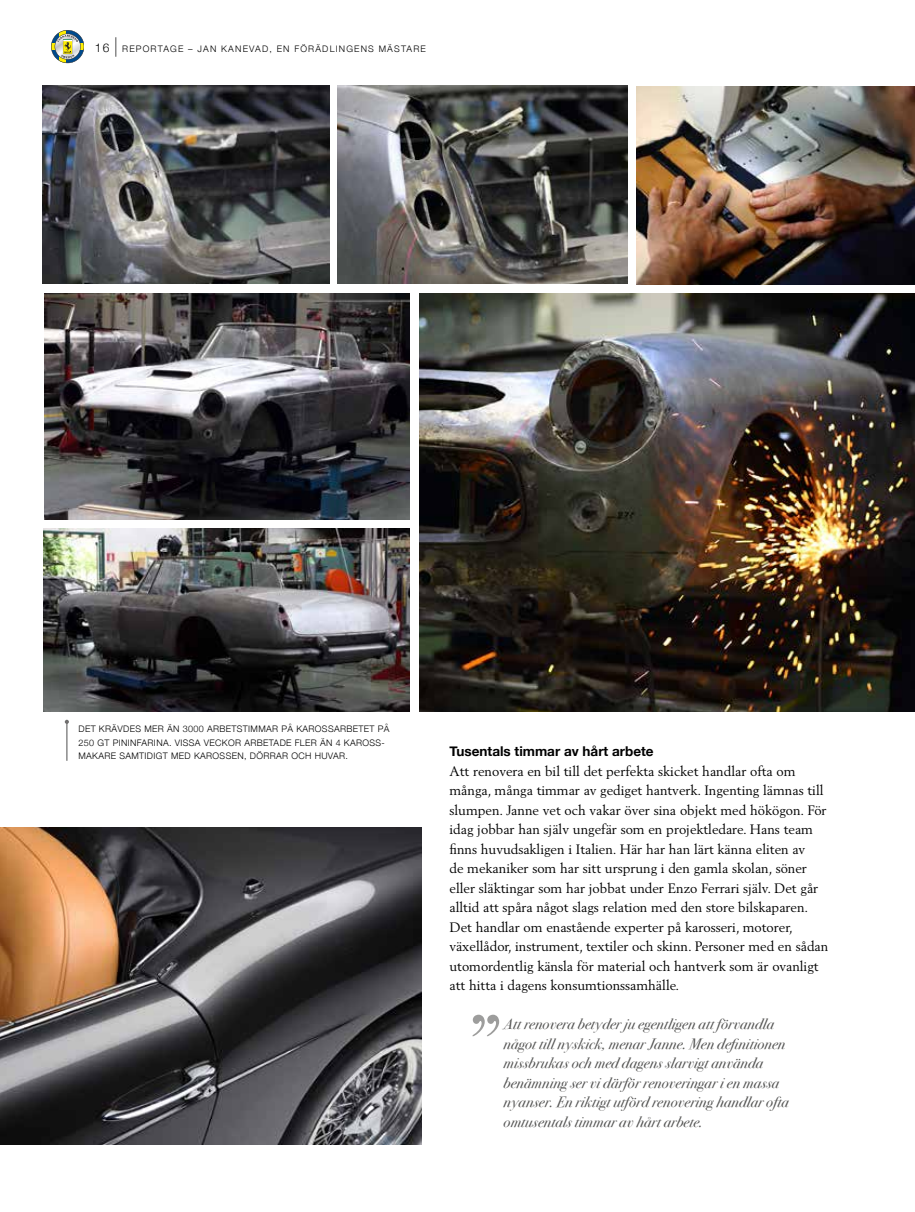
<style>
.page{position:relative;width:915px;height:1212px;background:#fff}
.page>*{position:absolute;margin:0;border:0;box-sizing:border-box;transform-origin:0 0}
.t1{font:italic 97.5px "Bodoni Svty Two ITCTT";color:#9d9d9c}
.t2{font:italic 15px/19.5px "Bodoni Svty Two ITCTT";letter-spacing:.01em;color:#575756}
.t3{font:13.5px/19.5px "Berling LT Std";color:#000}
.t4{font:700 13.5px "Helvetica Neue";color:#000}
.t5{font:300 12px "Helvetica Neue";color:#000}
.t6{font:300 9px/13.5px "Helvetica Neue";letter-spacing:.04em;color:#000}
.t7{font:300 9px "Helvetica Neue";letter-spacing:.13em;color:#000}
</style>
<div class="page">
<img style="left:0;top:827px;width:421px;height:317px">
<img style="left:43px;top:85px;width:286px;height:199px">
<img style="left:338px;top:86px;width:289px;height:198px">
<img style="left:419px;top:293px;width:495px;height:418px">
<img style="left:44px;top:293px;width:365px;height:226px">
<img style="left:44px;top:528px;width:365px;height:183px">
<img style="left:636px;top:86px;width:278px;height:198px">
<hr style="left:67px;top:722px;width:1px;height:39px;background:#000">
<svg style="left:65px;top:720px;width:4px;height:4px"></svg>
<svg style="left:51px;top:30px;width:33px;height:33px"></svg>
<svg style="left:115px;top:37px;width:1px;height:20px"></svg>
<p class="t5" style="left:95px;top:38px;width:16px">16</p>
<p class="t7" style="left:122px;top:41px;width:305px">REPORTAGE – JAN KANEVAD, EN FÖRÄDLINGENS MÄSTARE</p>
<p class="t6" style="left:78px;top:721px;width:312px">DET KRÄVDES MER ÄN 3000 ARBETSTIMMAR PÅ KAROSSARBETET PÅ<br>250 GT PININFARINA. VISSA VECKOR ARBETADE FLER ÄN 4 KAROSS-<br>MAKARE SAMTIDIGT MED KAROSSEN, DÖRRAR OCH HUVAR.</p>
<p class="t4" style="left:449px;top:741px;width:205px">Tusentals timmar av hårt arbete</p>
<p class="t3" style="left:449px;top:761px;width:380px">Att renovera en bil till det perfekta skicket handlar ofta om många, många timmar av gediget hantverk. Ingenting lämnas till slumpen. Janne vet och vakar över sina objekt med hökögon. För idag jobbar han själv ungefär som en projektledare. Hans team finns huvudsakligen i Italien. Här har han lärt känna eliten av<br>de mekaniker som har sitt ursprung i den gamla skolan, söner eller släktingar som har jobbat under Enzo Ferrari själv. Det går alltid att spåra något slags relation med den store bilskaparen.<br>Det handlar om enastående experter på karosseri, motorer, växellådor, instrument, textiler och skinn. Personer med en sådan utomordentlig känsla för material och hantverk som är ovanligt att hitta i dagens konsumtionssamhälle.</p>
<p class="t2" style="left:503px;top:1013px;width:287px">Att renovera betyder ju egentligen att förvandla något till nyskick, menar Janne. Men definitionen missbrukas och med dagens slarvigt använda benämning ser vi därför renoveringar i en massa nyanser. En riktigt utförd renovering handlar ofta omtusentals timmar av hårt arbete.</p>
<h1 class="t1" style="left:453px;top:966px;width:36px">”</h1>
</div>
